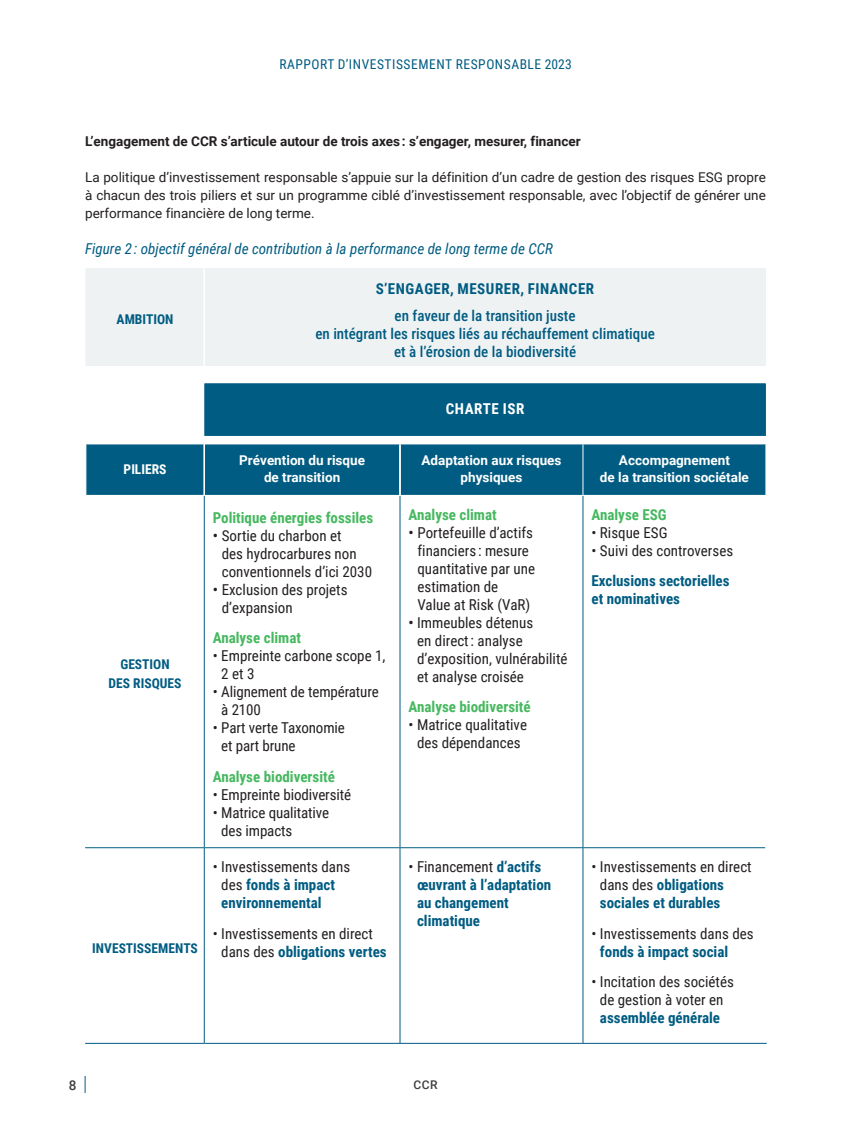
<style>
.page{position:relative;width:851px;height:1127px;background:#fff}
.page>*{position:absolute;margin:0;border:0;box-sizing:border-box;transform-origin:0 0}
.t1{font:15px/18px "Roboto Condensed";color:#231f20}
.t2{font:700 15px/18px "Roboto Condensed";color:#005c82}
.t3{font:500 15px/18px "Roboto Condensed";color:#005c82;text-align:center}
.t4{font:700 15px "Roboto Condensed";color:#46b85f}
.t5{font:italic 15px "Roboto Condensed";color:#005c82}
.t6{font:700 15px "Roboto Condensed";letter-spacing:.035em;color:#005c82}
.t7{font:700 15px "Roboto Condensed";letter-spacing:.035em;color:#fff}
.t8{font:13.5px/18px "Roboto";color:#231f20;text-align:justify}
.t9{font:700 13.5px/16.2px "Roboto";color:#fff;text-align:center}
.t10{font:700 13.5px "Roboto";color:#231f20}
.t11{font:700 13.5px/18.9px "Roboto Condensed";color:#005c82;text-align:center}
.t12{font:13.5px "Roboto Condensed";letter-spacing:.04em;color:#005c82}
.t13{font:700 13.5px "Roboto Condensed";color:#fff}
.t14{font:500 13.5px "Roboto";color:#3e3e3f}
.t15{font:500 12px "Roboto";color:#3e3e3f}
.s1{font-family:"Roboto";font-weight:500}
.s2{font-weight:400;color:#231f20}
.s3{font-weight:700;color:#005c82}
</style>
<div class="page">
<svg style="left:85px;top:1076px;width:1px;height:17px"></svg>
<div style="left:86px;top:268px;width:118px;height:98px;background:#eff2f3"></div>
<div style="left:204px;top:268px;width:561px;height:98px;background:#eff2f3"></div>
<svg style="left:87px;top:496px;width:678px;height:547px"></svg>
<div style="left:204px;top:383px;width:561px;height:53px;background:#005c82"></div>
<div style="left:86px;top:444px;width:679px;height:51px;background:#005c82"></div>
<hr style="left:85px;top:268px;width:1px;height:98px;background:#eff2f3">
<hr style="left:203px;top:268px;width:2px;height:98px;background:#fff">
<hr style="left:204px;top:496px;width:1px;height:351px;background:#005c82">
<hr style="left:204px;top:848px;width:1px;height:195px;background:#005c82">
<hr style="left:399px;top:496px;width:1px;height:351px;background:#005c82">
<hr style="left:582px;top:496px;width:1px;height:351px;background:#005c82">
<hr style="left:399px;top:848px;width:1px;height:195px;background:#005c82">
<hr style="left:582px;top:848px;width:1px;height:195px;background:#005c82">
<hr style="left:85px;top:847px;width:119px;height:1px;background:#005c82">
<hr style="left:204px;top:847px;width:196px;height:1px;background:#005c82">
<hr style="left:400px;top:847px;width:183px;height:1px;background:#005c82">
<hr style="left:583px;top:847px;width:182px;height:1px;background:#005c82">
<hr style="left:85px;top:1043px;width:119px;height:1px;background:#005c82">
<hr style="left:204px;top:1043px;width:196px;height:1px;background:#005c82">
<hr style="left:400px;top:1043px;width:183px;height:1px;background:#005c82">
<hr style="left:583px;top:1043px;width:183px;height:1px;background:#005c82">
<hr style="left:582px;top:444px;width:1px;height:51px;background:#fff">
<hr style="left:204px;top:444px;width:1px;height:51px;background:#fff">
<hr style="left:399px;top:444px;width:1px;height:51px;background:#fff">
<hr style="left:400px;top:444px;width:1px;height:51px;background:#fff">
<p class="t12" style="left:279px;top:55px;width:293px">RAPPORT D’INVESTISSEMENT RESPONSABLE 2023</p>
<p class="t10" style="left:85px;top:131px;width:497px">L’engagement de CCR s’articule autour de trois axes : s’engager, mesurer, financer</p>
<p class="t8" style="left:85px;top:167px;width:682px">La politique d’investissement responsable s’appuie sur la définition d’un cadre de gestion des risques ESG propre à chacun des trois piliers et sur un programme ciblé d’investissement responsable, avec l’objectif de générer une performance financière de long terme.</p>
<p class="t5" style="left:85px;top:238px;width:469px">Figure 2 : objectif général de contribution à la performance de long terme de CCR</p>
<p class="t11" style="left:117px;top:310px;width:58px">AMBITION</p>
<p class="t6" style="left:376px;top:278px;width:220px">S’ENGAGER, MESURER, FINANCER</p>
<p class="t3" style="left:315px;top:306px;width:341px">en faveur de la transition juste<br>en intégrant les risques liés au réchauffement climatique et à l’érosion de la biodiversité</p>
<p class="t7" style="left:446px;top:398px;width:80px">CHARTE ISR</p>
<p class="t13" style="left:124px;top:459px;width:44px">PILIERS</p>
<p class="t9" style="left:239px;top:452px;width:127px">Prévention du risque de transition</p>
<p class="t9" style="left:421px;top:452px;width:141px">Adaptation aux risques physiques</p>
<p class="t9" style="left:600px;top:452px;width:150px">Accompagnement<br>de la transition sociétale</p>
<p class="t11" style="left:109px;top:654px;width:74px">GESTION<br>DES RISQUES</p>
<p class="t11" style="left:92px;top:938px;width:107px">INVESTISSEMENTS</p>
<p class="t4" style="left:213px;top:507px;width:162px">Politique énergies fossiles</p>
<p class="t1" style="left:222px;top:526px;width:152px;text-indent:-9px"><span class="s1">•</span> Sortie du charbon et<br>des hydrocarbures non conventionnels d’ici 2030</p>
<p class="t1" style="left:222px;top:580px;width:127px;text-indent:-9px"><span class="s1">•</span> Exclusion des projets d’expansion</p>
<p class="t4" style="left:213px;top:627px;width:90px">Analyse climat</p>
<p class="t1" style="left:221px;top:646px;width:166px;text-indent:-8px">• Empreinte carbone scope 1,<br>2 et 3</p>
<p class="t1" style="left:221px;top:682px;width:159px;text-indent:-8px">• Alignement de température à 2100</p>
<p class="t1" style="left:221px;top:718px;width:125px;text-indent:-8px">• Part verte Taxonomie et part brune</p>
<p class="t4" style="left:213px;top:766px;width:124px">Analyse biodiversité</p>
<p class="t1" style="left:213px;top:785px;width:140px">• Empreinte biodiversité</p>
<p class="t1" style="left:221px;top:803px;width:109px;text-indent:-8px">• Matrice qualitative des impacts</p>
<p class="t2" style="left:221px;top:857px;width:130px;text-indent:-8px"><span class="s2">• Investissements dans des</span> fonds à impact environnemental</p>
<p class="t1" style="left:221px;top:924px;width:167px;text-indent:-8px">• Investissements en direct dans des <span class="s3">obligations vertes</span></p>
<p class="t4" style="left:408px;top:504px;width:90px">Analyse climat</p>
<p class="t1" style="left:417px;top:523px;width:119px;text-indent:-9px"><span class="s1">•</span> Portefeuille d’actifs financiers : mesure quantitative par une estimation de<br>Value at Risk (VaR)</p>
<p class="t1" style="left:417px;top:613px;width:152px;text-indent:-9px"><span class="s1">•</span> Immeubles détenus<br>en direct : analyse d’exposition, vulnérabilité et analyse croisée</p>
<p class="t4" style="left:408px;top:696px;width:124px">Analyse biodiversité</p>
<p class="t1" style="left:408px;top:715px;width:120px;text-align:center">• Matrice qualitative des dépendances</p>
<p class="t4" style="left:591px;top:504px;width:77px">Analyse ESG</p>
<p class="t1" style="left:591px;top:523px;width:78px">• Risque ESG</p>
<p class="t1" style="left:591px;top:541px;width:143px">• Suivi des controverses</p>
<p class="t2" style="left:591px;top:571px;width:140px">Exclusions sectorielles et nominatives</p>
<p class="t2" style="left:417px;top:857px;width:136px;text-indent:-8px"><span class="s2">• Financement</span> d’actifs œuvrant à l’adaptation au changement climatique</p>
<p class="t1" style="left:600px;top:857px;width:153px;text-indent:-8px">• Investissements en direct dans des <span class="s3">obligations sociales et durables</span></p>
<p class="t1" style="left:591px;top:924px;width:164px">• Investissements dans des</p>
<p class="t2" style="left:600px;top:942px;width:130px">fonds à impact social</p>
<p class="t1" style="left:591px;top:972px;width:144px;text-align:center">• Incitation des sociétés de gestion à voter en</p>
<p class="t2" style="left:600px;top:1008px;width:122px">assemblée générale</p>
<p class="t14" style="left:69px;top:1075px;width:9px">8</p>
<p class="t15" style="left:413px;top:1076px;width:25px">CCR</p>
</div>
